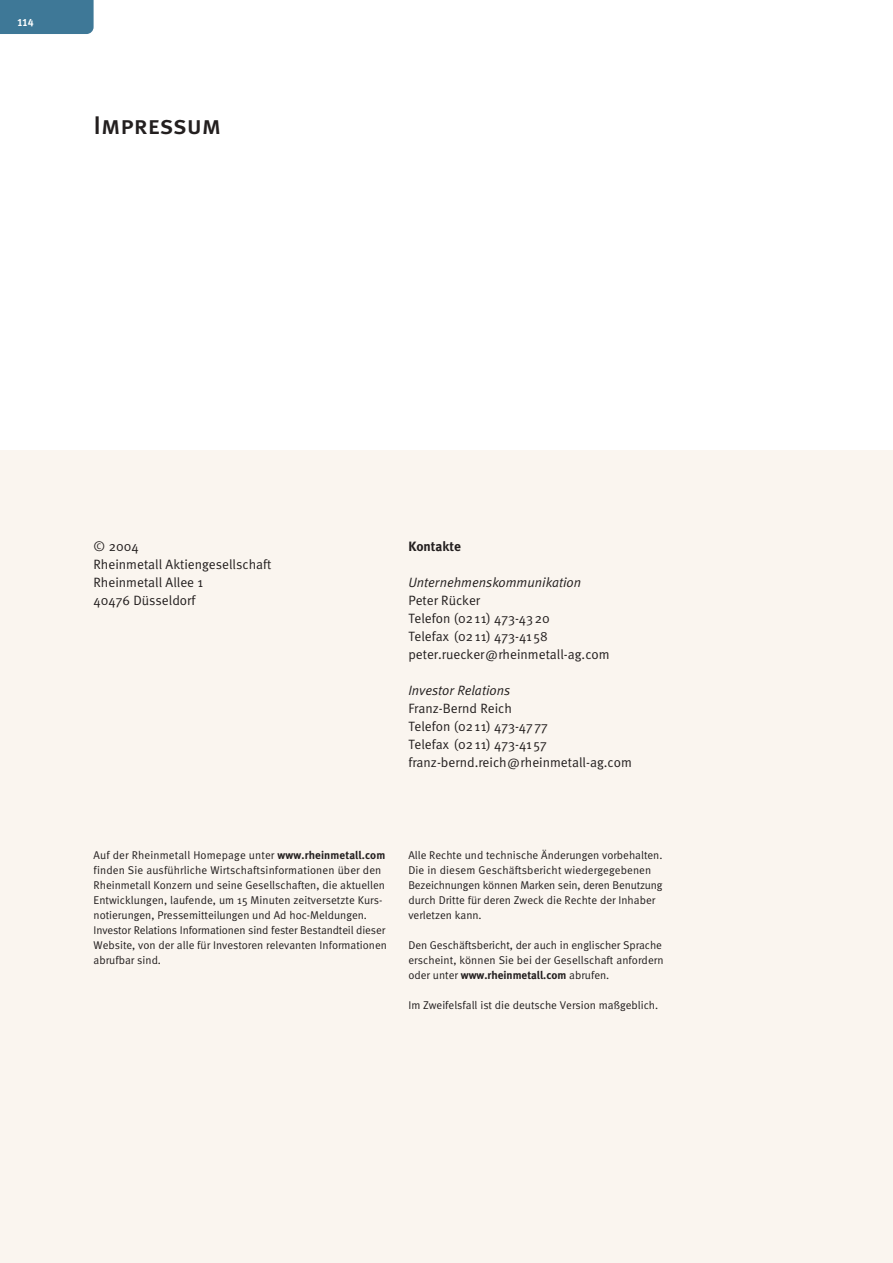
<style>
.page{position:relative;width:893px;height:1263px;background:#fff}
.page>*{position:absolute;margin:0;border:0;box-sizing:border-box;transform-origin:0 0}
.t1{font:25.5px "Meta Medium Caps";color:#231f1f}
.t2{font:13.5px/18px "Meta Normal";color:#231f1f}
.t3{font:italic 13.5px "Meta Normal";color:#231f1f}
.t4{font:700 13.5px "Meta";color:#231f1f}
.t5{font:11.25px/15px "Meta Normal";color:#231f1f}
.t6{font:700 11.25px "Meta";color:#231f1f}
.t7{font:10.5px "Meta Bold LF";color:#fff}
.s1{font-family:"Meta";font-weight:700}
.s2{font-family:"Meta Normal";font-weight:400}
</style>
<div class="page">
<div style="left:0;top:451px;width:892px;height:812px;background:#faf5ef"></div>
<div style="left:0;top:0;width:94px;height:34px;background:#3e7897"></div>
<p class="t7" style="left:17px;top:19px;width:18px">114</p>
<h1 class="t1" style="left:94px;top:110px;width:129px">Impressum</h1>
<p class="t2" style="left:94px;top:538px;width:179px">© 2004<br>Rheinmetall Aktiengesellschaft<br>Rheinmetall Allee 1<br>40476 Düsseldorf</p>
<p class="t4" style="left:408px;top:541px;width:54px">Kontakte</p>
<p class="t3" style="left:408px;top:577px;width:174px">Unternehmenskommunikation</p>
<p class="t2" style="left:408px;top:592px;width:203px">Peter Rücker<br>Telefon (0211) 473-4320<br>Telefax (0211) 473-4158 peter.ruecker@rheinmetall-ag.com</p>
<p class="t3" style="left:408px;top:685px;width:103px">Investor Relations</p>
<p class="t2" style="left:408px;top:700px;width:225px">Franz-Bernd Reich<br>Telefon (0211) 473-4777<br>Telefax (0211) 473-4157 franz-bernd.reich@rheinmetall-ag.com</p>
<p class="t5" style="left:94px;top:849px;width:295px">Auf der Rheinmetall Homepage unter <span class="s1">www.rheinmetall.com </span>finden Sie ausführliche Wirtschaftsinformationen über den Rheinmetall Konzern und seine Gesellschaften, die aktuellen Entwicklungen, laufende, um 15 Minuten zeitversetzte Kurs&shy;notierungen, Pressemitteilungen und Ad hoc-Meldungen.<br>Investor Relations Informationen sind fester Bestandteil dieser Website, von der alle für Investoren relevanten Informationen abrufbar sind.</p>
<p class="t5" style="left:408px;top:849px;width:256px">Alle Rechte und technische Änderungen vorbehalten.<br>Die in diesem Geschäftsbericht wiedergegebenen Bezeichnungen können Marken sein, deren Benutzung durch Dritte für deren Zweck die Rechte der Inhaber verletzen kann.</p>
<p class="t5" style="left:408px;top:939px;width:257px">Den Geschäftsbericht, der auch in englischer Sprache erscheint, können Sie bei der Gesellschaft anfordern</p>
<p class="t6" style="left:408px;top:971px;width:202px"><span class="s2">oder unter</span> www.rheinmetall.com <span class="s2">abrufen.</span></p>
<p class="t5" style="left:408px;top:999px;width:251px">Im Zweifelsfall ist die deutsche Version maßgeblich.</p>
</div>
